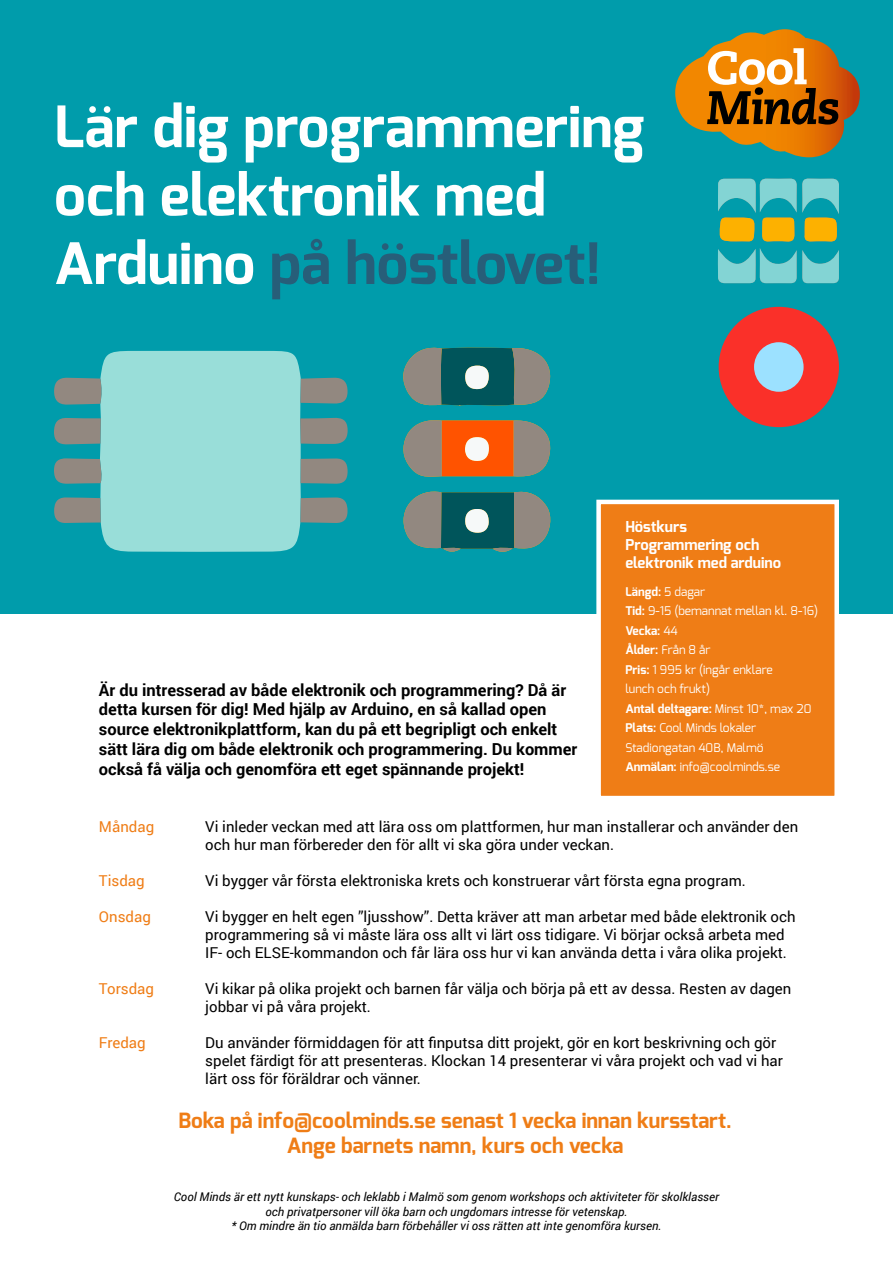
<style>
.page{position:relative;width:893px;height:1263px;background:#fff}
.page>*{position:absolute;margin:0;border:0;box-sizing:border-box;transform-origin:0 0}
.t1{font:700 57px/68.4px "Exo";color:#fff}
.t2{font:700 21px/25.2px "Exo";color:#ef7d16;text-align:center}
.t3{font:700 16.5px/19.8px "Roboto";color:#000}
.t4{font:15px/18px "Roboto";color:#000}
.t5{font:700 15px/18px "Exo";color:#fff}
.t6{font:15px "Roboto";color:#ef7d16}
.t7{font:italic 12px/14.4px "Roboto";color:#000;text-align:center}
.t8{font:12px/19.5px "Exo";color:#fff}
.s1{color:#275e79}
.s2{font-weight:700}
</style>
<div class="page">
<div style="left:0;top:0;width:893px;height:614px;background:#009cab"></div>
<svg style="left:675px;top:29px;width:185px;height:128px"></svg>
<div style="left:596px;top:500px;width:243px;height:300px;background:#ef7d16;border:4px solid #fff"></div>
<svg style="left:54px;top:351px;width:294px;height:201px"></svg>
<svg style="left:403px;top:347px;width:148px;height:205px"></svg>
<svg style="left:718px;top:248px;width:121px;height:35px"></svg>
<svg style="left:718px;top:178px;width:121px;height:64px"></svg>
<div style="left:719px;top:307px;width:120px;height:120px;background:#fa3029;border-radius:50%"></div>
<div style="left:754px;top:342px;width:50px;height:50px;background:#9ce1ff;border-radius:50%"></div>
<h1 class="t1" style="left:54px;top:93px;width:592px">Lär dig programmering och elektronik med<br>Arduino <span class="s1">på höstlovet!</span></h1>
<p class="t3" style="left:99px;top:679px;width:480px">Är du intresserad av både elektronik och programmering? Då är detta kursen för dig! Med hjälp av Arduino, en så kallad open source elektronikplattform, kan du på ett begripligt och enkelt sätt lära dig om både elektronik och programmering. Du kommer också få välja och genomföra ett eget spännande projekt!</p>
<p class="t5" style="left:625px;top:517px;width:157px">Höstkurs<br>Programmering och elektronik med arduino</p>
<p class="t8" style="left:625px;top:582px;width:194px"><span class="s2">Längd:</span> 5 dagar<br><span class="s2">Tid:</span> 9-15 (bemannat mellan kl. 8-16)<br><span class="s2">Vecka:</span> 44<br><span class="s2">Ålder:</span> Från 8 år<br><span class="s2">Pris:</span> 1 995 kr (ingår enklare<br>lunch och frukt)<br><span class="s2">Antal deltagare:</span> Minst 10*, max 20<br><span class="s2">Plats:</span> Cool Minds lokaler<br>Stadiongatan 40B, Malmö<br><span class="s2">Anmälan:</span> info@coolminds.se</p>
<p class="t6" style="left:99px;top:816px;width:57px">Måndag</p>
<p class="t4" style="left:205px;top:817px;width:594px">Vi inleder veckan med att lära oss om plattformen, hur man installerar och använder den och hur man förbereder den för allt vi ska göra under veckan.</p>
<p class="t6" style="left:99px;top:870px;width:47px">Tisdag</p>
<p class="t4" style="left:205px;top:871px;width:542px">Vi bygger vår första elektroniska krets och konstruerar vårt första egna program.</p>
<p class="t6" style="left:99px;top:906px;width:53px">Onsdag</p>
<p class="t4" style="left:205px;top:907px;width:592px">Vi bygger en helt egen ”ljusshow”. Detta kräver att man arbetar med både elektronik och programmering så vi måste lära oss allt vi lärt oss tidigare. Vi börjar också arbeta med<br>IF- och ELSE-kommandon och får lära oss hur vi kan använda detta i våra olika projekt.</p>
<p class="t6" style="left:99px;top:978px;width:57px">Torsdag</p>
<p class="t4" style="left:205px;top:979px;width:588px">Vi kikar på olika projekt och barnen får välja och börja på ett av dessa. Resten av dagen jobbar vi på våra projekt.</p>
<p class="t6" style="left:99px;top:1032px;width:48px">Fredag</p>
<p class="t4" style="left:205px;top:1033px;width:579px">Du använder förmiddagen för att finputsa ditt projekt, gör en kort beskrivning och gör spelet färdigt för att presenteras. Klockan 14 presenterar vi våra projekt och vad vi har lärt oss för föräldrar och vänner.</p>
<h2 class="t2" style="left:178px;top:1107px;width:555px">Boka på info@coolminds.se senast 1 vecka innan kursstart.<br>Ange barnets namn, kurs och vecka</h2>
<p class="t7" style="left:174px;top:1189px;width:547px">Cool Minds är ett nytt kunskaps- och leklabb i Malmö som genom workshops och aktiviteter för skolklasser och privatpersoner vill öka barn och ungdomars intresse för vetenskap.<br>* Om mindre än tio anmälda barn förbehåller vi oss rätten att inte genomföra kursen.</p>
</div>
